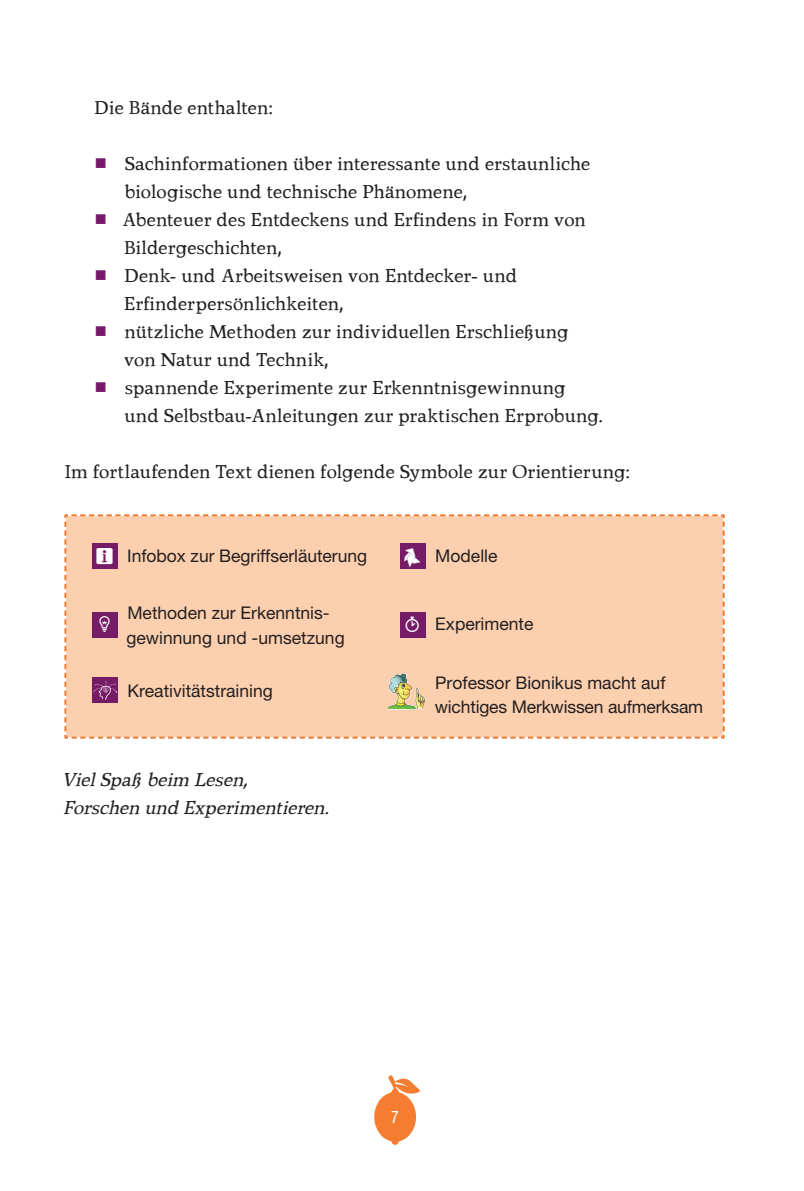
<style>
.page{position:relative;width:804px;height:1191px;background:#fff}
.page>*{position:absolute;margin:0;border:0;box-sizing:border-box;transform-origin:0 0}
.t1{font:18.72px/28px "Knabe Antiqua";letter-spacing:.02em;color:#231f20}
.t2{font:italic 18.72px/28px "Knabe Antiqua";letter-spacing:.01em;color:#231f20}
.t3{font:17.5px/24.5px "Helvetica Neue LT Pro";color:#231f20}
.t4{font:condensed 17.32px "Helvetica Neue LT Pro";color:#fff;scale:.91 1}
.s1{font-family:"WC Sold Out E Bta";font-size:15.75px;color:#fff}
.s2{color:#fff}
</style>
<div class="page">
<svg style="left:374px;top:1075px;width:46px;height:69px"></svg>
<div style="left:64px;top:514px;width:660px;height:224px;background:#fccfae"></div>
<p class="t1" style="left:95px;top:93px;width:180px">Die Bände enthalten:</p>
<p class="t1" style="left:122px;top:149px;width:482px">Sachinformationen über interessante und erstaunliche biologische und technische Phänomene,<br>Abenteuer des Entdeckens und Erfindens in Form von Bildergeschichten,<br>Denk- und Arbeitsweisen von Entdecker- und Erfinderpersönlichkeiten,<br>nützliche Methoden zur individuellen Erschließung<br>von Natur und Technik,<br>spannende Experimente zur Erkenntnisgewinnung<br>und Selbstbau-Anleitungen zur praktischen Erprobung.</p>
<p class="t1" style="left:65px;top:457px;width:567px">Im fortlaufenden Text dienen folgende Symbole zur Orientierung:</p>
<p class="t3" style="left:127px;top:543px;width:241px">Infobox zur Begriffserläuterung</p>
<p class="t3" style="left:404px;top:543px;width:95px"><span class="s1">8</span> Modelle</p>
<p class="t3" style="left:126px;top:600px;width:220px;text-indent:-31px"><span class="s2">●</span> Methoden zur Erkenntnis&shy;gewinnung und -umsetzung</p>
<p class="t3" style="left:127px;top:679px;width:147px">Kreativitätstraining</p>
<p class="t2" style="left:62px;top:765px;width:268px">Viel Spaß beim Lesen,<br>Forschen und Experimentieren.</p>
<p class="t3" style="left:435px;top:612px;width:100px">Experimente</p>
<p class="t3" style="left:435px;top:670px;width:270px">Professor Bionikus macht auf wichtiges Merkwissen aufmerksam</p>
<p class="t4" style="left:391px;top:1106px;width:10px">7</p>
</div>
